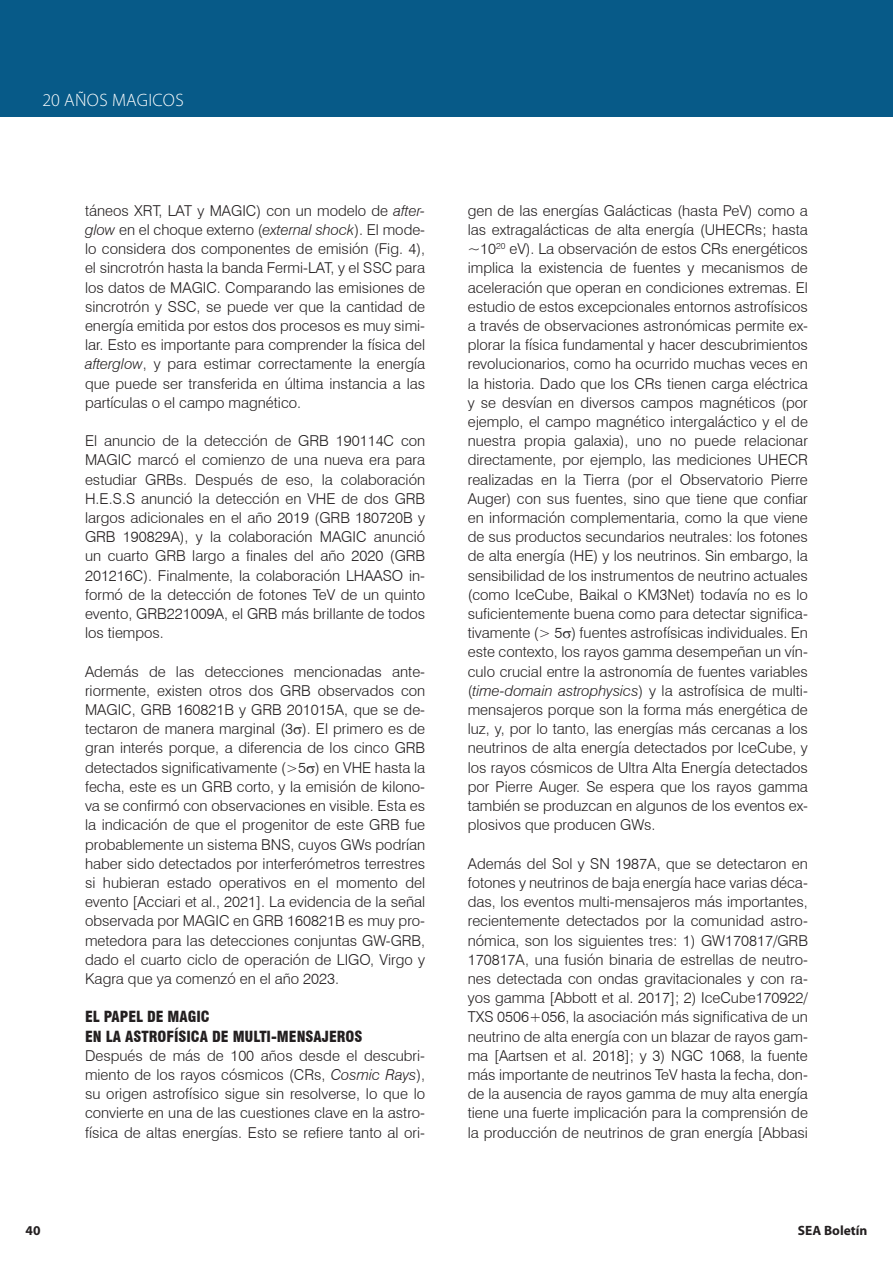
<style>
.page{position:relative;width:893px;height:1263px;background:#fff}
.page>*{position:absolute;margin:0;border:0;box-sizing:border-box;transform-origin:0 0}
.t1{font:300 18px "Myriad Pro";letter-spacing:.02em;color:#fff}
.Body_1{font:300 15px/19.2px "Swiss 721 BT";color:#231f20;text-align:justify}
.Body_1-2{font:900 condensed 15px "Swiss 721 BT";color:#231f20}
.t2{font:700 13.5px "Myriad Pro";color:#231f20}
.s1{font-style:italic}
</style>
<div class="page">
<div style="left:0;top:0;width:893px;height:117px;background:#075a88"></div>
<p class="t1" style="left:43px;top:89px;width:143px">20 AÑOS MAGICOS</p>
<p class="Body_1" style="left:85px;top:201px;width:342px">táneos XRT, LAT y MAGIC) con un modelo de <span class="s1">after&shy;glow</span> en el choque externo (<span class="s1">external shock</span>). El mode&shy;lo considera dos componentes de emisión (Fig. 4), el sincrotrón hasta la banda Fermi-LAT, y el SSC para los datos de MAGIC. Comparando las emisiones de sincrotrón y SSC, se puede ver que la cantidad de energía emitida por estos dos procesos es muy simi&shy;lar. Esto es importante para comprender la física del <span class="s1">afterglow</span>, y para estimar correctamente la energía que puede ser transferida en última instancia a las partículas o el campo magnético.</p>
<p class="Body_1" style="left:85px;top:431px;width:342px">El anuncio de la detección de GRB 190114C con MAGIC marcó el comienzo de una nueva era para estudiar GRBs. Después de eso, la colaboración H.E.S.S anunció la detección en VHE de dos GRB largos adicionales en el año 2019 (GRB 180720B y GRB 190829A), y la colaboración MAGIC anunció un cuarto GRB largo a finales del año 2020 (GRB 201216C). Finalmente, la colaboración LHAASO in&shy;formó de la detección de fotones TeV de un quinto evento, GRB221009A, el GRB más brillante de todos los tiempos.</p>
<p class="Body_1" style="left:85px;top:662px;width:342px">Además de las detecciones mencionadas ante&shy;riormente, existen otros dos GRB observados con MAGIC, GRB 160821B y GRB 201015A, que se de&shy;tectaron de manera marginal (3 ). El primero es de gran interés porque, a diferencia de los cinco GRB detectados significativamente (&gt;5 ) en VHE hasta la fecha, este es un GRB corto, y la emisión de kilono&shy;va se confirmó con observaciones en visible. Esta es la indicación de que el progenitor de este GRB fue probablemente un sistema BNS, cuyos GWs podrían haber sido detectados por interferómetros terrestres si hubieran estado operativos en el momento del evento [Acciari et al., 2021]. La evidencia de la señal observada por MAGIC en GRB 160821B es muy pro&shy;metedora para las detecciones conjuntas GW-GRB, dado el cuarto ciclo de operación de LIGO, Virgo y Kagra que ya comenzó en el año 2023.</p>
<p class="Body_1-2" style="left:85px;top:1008px;width:126px">EL PAPEL DE MAGIC</p>
<p class="Body_1-2" style="left:85px;top:1027px;width:279px">EN LA ASTROFÍSICA DE MULTI-MENSAJEROS</p>
<p class="Body_1" style="left:85px;top:1046px;width:342px">Después de más de 100 años desde el descubri&shy;miento de los rayos cósmicos (CRs, <span class="s1">Cosmic Rays</span>), su origen astrofísico sigue sin resolverse, lo que lo convierte en una de las cuestiones clave en la astro&shy;física de altas energías. Esto se refiere tanto al ori-</p>
<p class="Body_1" style="left:468px;top:201px;width:342px">gen de las energías Galácticas (hasta PeV) como a las extragalácticas de alta energía (UHECRs; hasta ~10<sup>20</sup> eV). La observación de estos CRs energéticos implica la existencia de fuentes y mecanismos de aceleración que operan en condiciones extremas. El estudio de estos excepcionales entornos astrofísicos a través de observaciones astronómicas permite ex&shy;plorar la física fundamental y hacer descubrimientos revolucionarios, como ha ocurrido muchas veces en la historia. Dado que los CRs tienen carga eléctrica y se desvían en diversos campos magnéticos (por ejemplo, el campo magnético intergaláctico y el de nuestra propia galaxia), uno no puede relacionar directamente, por ejemplo, las mediciones UHECR realizadas en la Tierra (por el Observatorio Pierre Auger) con sus fuentes, sino que tiene que confiar en información complementaria, como la que viene de sus productos secundarios neutrales: los fotones de alta energía (HE) y los neutrinos. Sin embargo, la sensibilidad de los instrumentos de neutrino actuales (como IceCube, Baikal o KM3Net) todavía no es lo suficientemente buena como para detectar significa&shy;tivamente (&gt; 5 ) fuentes astrofísicas individuales. En este contexto, los rayos gamma desempeñan un vín&shy;culo crucial entre la astronomía de fuentes variables (<span class="s1">time-domain astrophysics</span>) y la astrofísica de multi&shy;mensajeros porque son la forma más energética de luz, y, por lo tanto, las energías más cercanas a los neutrinos de alta energía detectados por IceCube, y los rayos cósmicos de Ultra Alta Energía detectados por Pierre Auger. Se espera que los rayos gamma también se produzcan en algunos de los eventos ex&shy;plosivos que producen GWs.</p>
<p class="Body_1" style="left:468px;top:854px;width:342px">Además del Sol y SN 1987A, que se detectaron en fotones y neutrinos de baja energía hace varias déca&shy;das, los eventos multi-mensajeros más importantes, recientemente detectados por la comunidad astro&shy;nómica, son los siguientes tres: 1) GW170817/GRB 170817A, una fusión binaria de estrellas de neutro&shy;nes detectada con ondas gravitacionales y con ra&shy;yos gamma [Abbott et al. 2017]; 2) IceCube170922/ TXS 0506+056, la asociación más significativa de un neutrino de alta energía con un blazar de rayos gam&shy;ma [Aartsen et al. 2018]; y 3) NGC 1068, la fuente más importante de neutrinos TeV hasta la fecha, don&shy;de la ausencia de rayos gamma de muy alta energía tiene una fuerte implicación para la comprensión de la producción de neutrinos de gran energía [Abbasi</p>
<p class="t2" style="left:26px;top:1221px;width:16px">40</p>
<p class="t2" style="left:798px;top:1221px;width:71px">SEA Boletín</p>
</div>
